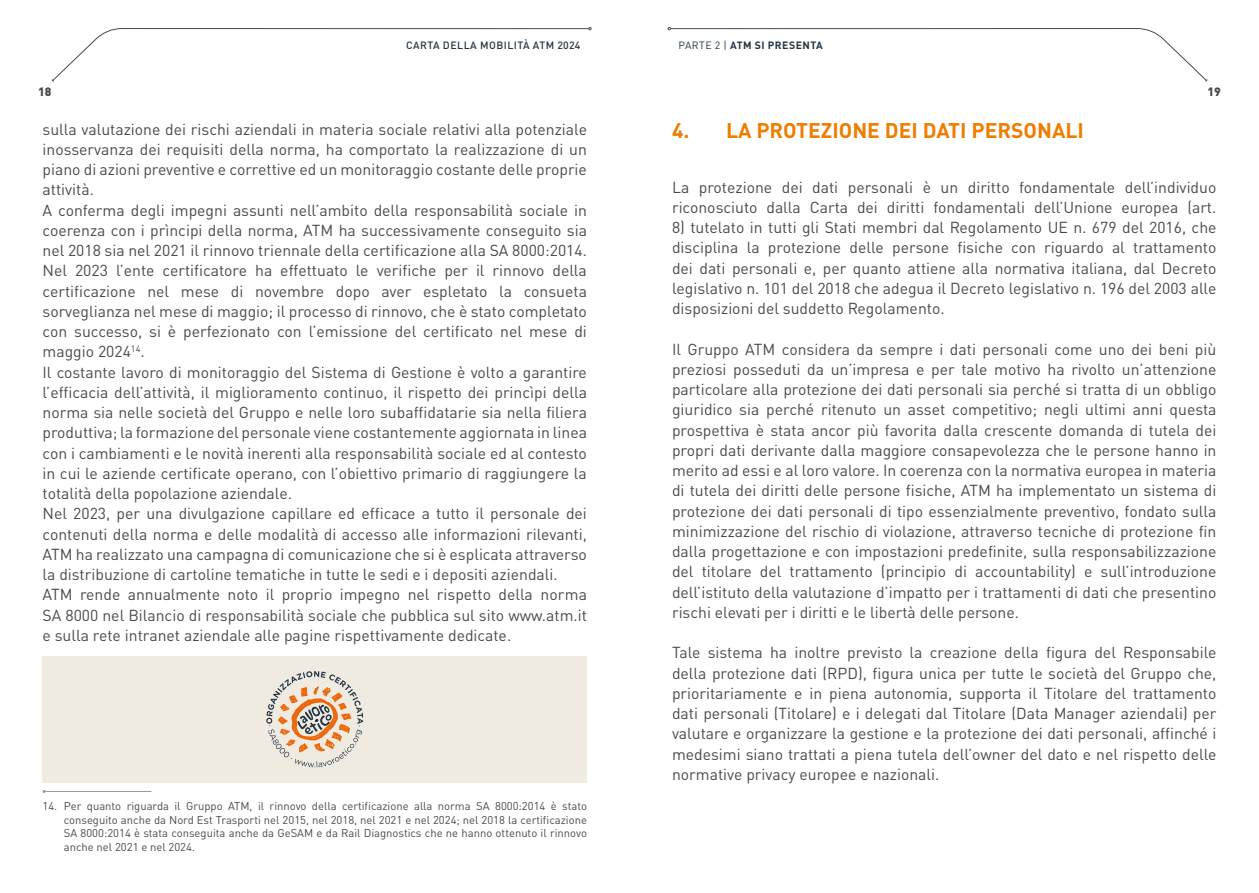
<style>
.page{position:relative;width:1259px;height:893px;background:#fff}
.page>*{position:absolute;margin:0;border:0;box-sizing:border-box;transform-origin:0 0}
.t1{font:700 21px "DIN Pro";color:#ef7d00}
.t2{font:15.75px/20.2px "DIN Pro";color:#4a4a49;text-align:justify}
.t3{font:900 12px "DIN Pro";color:#4a4a49}
.t4{font:11.25px/13.5px "DIN Pro";color:#4a4a49;text-align:justify}
.t5{font:500 10.5px "DIN Pro";letter-spacing:.045em;color:#243645}
.t6{font:700 10.5px "DIN Pro";letter-spacing:.045em;color:#243645}
.s1{font-weight:400}
</style>
<div class="page">
<hr style="left:44px;top:791px;width:107px;height:1px;background:#9b9b9a">
<div style="left:43px;top:656px;width:544px;height:126px;background:#f0ebe1"></div>
<svg style="left:266px;top:671px;width:97px;height:96px"></svg>
<svg style="left:668px;top:27px;width:540px;height:55px"></svg>
<svg style="left:51px;top:27px;width:540px;height:55px"></svg>
<p class="t5" style="left:406px;top:37px;width:176px">CARTA DELLA MOBILITÀ ATM 2024</p>
<p class="t6" style="left:678px;top:37px;width:146px"><span class="s1">PARTE 2 |</span> ATM SI PRESENTA</p>
<p class="t3" style="left:38px;top:81px;width:15px">18</p>
<p class="t3" style="left:1207px;top:81px;width:15px">19</p>
<p class="t2" style="left:43px;top:117px;width:546px;text-align:left">sulla valutazione dei rischi aziendali in materia sociale relativi alla potenziale inosservanza dei requisiti della norma, ha comportato la realizzazione di un piano di azioni preventive e correttive ed un monitoraggio costante delle proprie attività.<br>A conferma degli impegni assunti nell’ambito della responsabilità sociale in coerenza con i prìncipi della norma, ATM ha successivamente conseguito sia nel 2018 sia nel 2021 il rinnovo triennale della certificazione alla SA 8000:2014.<br>Nel 2023 l’ente certificatore ha effettuato le verifiche per il rinnovo della certificazione nel mese di novembre dopo aver espletato la consueta sorveglianza nel mese di maggio; il processo di rinnovo, che è stato completato con successo, si è perfezionato con l’emissione del certificato nel mese di maggio 2024<sup>14</sup>.<br>Il costante lavoro di monitoraggio del Sistema di Gestione è volto a garantire l’efficacia dell’attività, il miglioramento continuo, il rispetto dei princìpi della norma sia nelle società del Gruppo e nelle loro subaffidatarie sia nella filiera produttiva; la formazione del personale viene costantemente aggiornata in linea con i cambiamenti e le novità inerenti alla responsabilità sociale ed al contesto in cui le aziende certificate operano, con l’obiettivo primario di raggiungere la totalità della popolazione aziendale.<br>Nel 2023, per una divulgazione capillare ed efficace a tutto il personale dei contenuti della norma e delle modalità di accesso alle informazioni rilevanti, ATM ha realizzato una campagna di comunicazione che si è esplicata attraverso la distribuzione di cartoline tematiche in tutte le sedi e i depositi aziendali.<br>ATM rende annualmente noto il proprio impegno nel rispetto della norma SA 8000 nel Bilancio di responsabilità sociale che pubblica sul sito www.atm.it e sulla rete intranet aziendale alle pagine rispettivamente dedicate.</p>
<h1 class="t1" style="left:672px;top:113px;width:413px">4. LA PROTEZIONE DEI DATI PERSONALI</h1>
<p class="t2" style="left:672px;top:175px;width:546px">La protezione dei dati personali è un diritto fondamentale dell’individuo riconosciuto dalla Carta dei diritti fondamentali dell’Unione europea (art.</p>
<p class="t2" style="left:672px;top:216px;width:546px">8) tutelato in tutti gli Stati membri dal Regolamento UE n. 679 del 2016, che disciplina la protezione delle persone fisiche con riguardo al trattamento dei dati personali e, per quanto attiene alla normativa italiana, dal Decreto legislativo n. 101 del 2018 che adegua il Decreto legislativo n. 196 del 2003 alle disposizioni del suddetto Regolamento.</p>
<p class="t2" style="left:672px;top:337px;width:546px">Il Gruppo ATM considera da sempre i dati personali come uno dei beni più preziosi posseduti da un’impresa e per tale motivo ha rivolto un’attenzione particolare alla protezione dei dati personali sia perché si tratta di un obbligo giuridico sia perché ritenuto un asset competitivo; negli ultimi anni questa prospettiva è stata ancor più favorita dalla crescente domanda di tutela dei propri dati derivante dalla maggiore consapevolezza che le persone hanno in merito ad essi e al loro valore. In coerenza con la normativa europea in materia di tutela dei diritti delle persone fisiche, ATM ha implementato un sistema di protezione dei dati personali di tipo essenzialmente preventivo, fondato sulla minimizzazione del rischio di violazione, attraverso tecniche di protezione fin dalla progettazione e con impostazioni predefinite, sulla responsabilizzazione del titolare del trattamento (principio di accountability) e sull’introduzione dell’istituto della valutazione d’impatto per i trattamenti di dati che presentino rischi elevati per i diritti e le libertà delle persone.</p>
<p class="t2" style="left:672px;top:641px;width:546px">Tale sistema ha inoltre previsto la creazione della figura del Responsabile della protezione dati (RPD), figura unica per tutte le società del Gruppo che, prioritariamente e in piena autonomia, supporta il Titolare del trattamento dati personali (Titolare) e i delegati dal Titolare (Data Manager aziendali) per valutare e organizzare la gestione e la protezione dei dati personali, affinché i medesimi siano trattati a piena tutela dell’owner del dato e nel rispetto delle normative privacy europee e nazionali.</p>
<p class="t4" style="left:64px;top:798px;width:525px;text-indent:-21px">14. Per quanto riguarda il Gruppo ATM, il rinnovo della certificazione alla norma SA 8000:2014 è stato conseguito anche da Nord Est Trasporti nel 2015, nel 2018, nel 2021 e nel 2024; nel 2018 la certificazione SA 8000:2014 è stata conseguita anche da GeSAM e da Rail Diagnostics che ne hanno ottenuto il rinnovo anche nel 2021 e nel 2024.</p>
</div>
